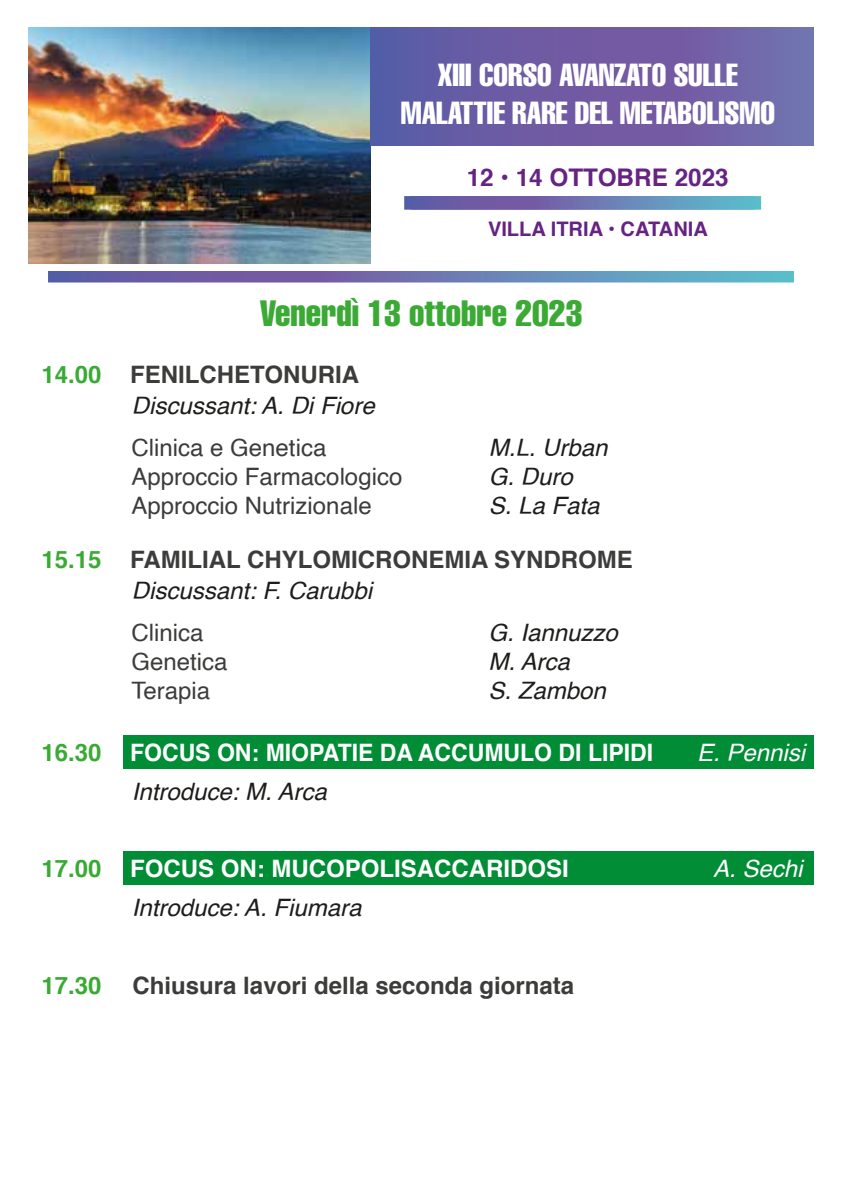
<style>
.page{position:relative;width:842px;height:1191px;background:#fff}
.page>*{position:absolute;margin:0;border:0;box-sizing:border-box;transform-origin:0 0}
.t1{font:extra-condensed 36px "Helvetica";color:#3aaa35}
.t2{font:extra-condensed 31.4px/37.6px "Helvetica";color:#fff;text-align:center}
.t3{font:700 24.2px "Helvetica";color:#662383}
.t4{font:italic 24px/28.8px "Helvetica";color:#1d1d1b}
.t5{font:24px/28.8px "Helvetica";color:#3c3c3b}
.t6{font:700 24px "Helvetica";color:#3c3c3b}
.t7{font:700 24px/39.4px "Helvetica";color:#fff;scale:.96 1}
.t8{font:700 24px "Helvetica";color:#fff}
.t9{font:italic 24px "Helvetica";color:#fff}
.t10{font:700 24px "Helvetica";color:#3aaa35}
.t11{font:700 20px "Helvetica";color:#662383}
.s1{font-weight:700;font-style:normal;color:#3aaa35}
.s2{font-weight:700;font-style:normal;color:#3c3c3b}
.s3{color:#3aaa35}
.s4{font-weight:400;font-style:italic;color:#1d1d1b}
</style>
<div class="page">
<img style="left:28px;top:28px;width:343px;height:235px">
<div style="left:371px;top:28px;width:443px;height:118px;background:linear-gradient(to right,#5f56a2,#7968a9)"></div>
<svg style="left:404px;top:196px;width:357px;height:14px;background:#6a7db3"></svg>
<div style="left:124px;top:735px;width:690px;height:33px;background:#008d36"></div>
<div style="left:124px;top:851px;width:690px;height:33px;background:#008d36"></div>
<h2 class="t2" style="left:401px;top:56px;width:376px">XIII CORSO AVANZATO SULLE<br>MALATTIE RARE DEL METABOLISMO</h2>
<p class="t3" style="left:467px;top:158px;width:263px">12 • 14 OTTOBRE 2023</p>
<p class="t11" style="left:488px;top:213px;width:221px">VILLA ITRIA • CATANIA</p>
<h1 class="t1" style="left:260px;top:291px;width:324px">Venerdì 13 ottobre 2023</h1>
<p class="t4" style="left:132px;top:360px;width:244px;line-height:30.6px;text-indent:-90px"><span class="s1">14.00</span> <span class="s2">FENILCHETONURIA<br></span>Discussant: A. Di Fiore</p>
<p class="t5" style="left:132px;top:434px;width:272px">Clinica e Genetica<br>Approccio Farmacologico<br>Approccio Nutrizionale</p>
<p class="t4" style="left:489px;top:434px;width:120px">M.L. Urban<br>G. Duro<br>S. La Fata</p>
<p class="t6" style="left:41px;top:540px;width:593px"><span class="s3">15.15</span> FAMILIAL CHYLOMICRONEMIA SYNDROME</p>
<p class="t4" style="left:132px;top:576px;width:242px">Discussant: F. Carubbi</p>
<p class="t5" style="left:132px;top:619px;width:98px">Clinica<br>Genetica<br>Terapia</p>
<p class="t4" style="left:488px;top:619px;width:131px">G. Iannuzzo<br>M. Arca<br>S. Zambon</p>
<p class="t7" style="left:132px;top:733px;width:545px;text-indent:-90px"><span class="s3">16.30</span> FOCUS ON: MIOPATIE DA ACCUMULO DI LIPIDI<br><span class="s4">Introduce: M. Arca</span></p>
<p class="t10" style="left:41px;top:848px;width:62px">17.00</p>
<p class="t10" style="left:41px;top:965px;width:62px">17.30</p>
<p class="t8" style="left:130px;top:849px;width:440px">FOCUS ON: MUCOPOLISACCARIDOSI</p>
<p class="t4" style="left:132px;top:894px;width:231px">Introduce: A. Fiumara</p>
<p class="t6" style="left:133px;top:966px;width:443px">Chiusura lavori della seconda giornata</p>
<p class="t9" style="left:697px;top:733px;width:110px">E. Pennisi</p>
<p class="t9" style="left:713px;top:849px;width:91px">A. Sechi</p>
</div>
